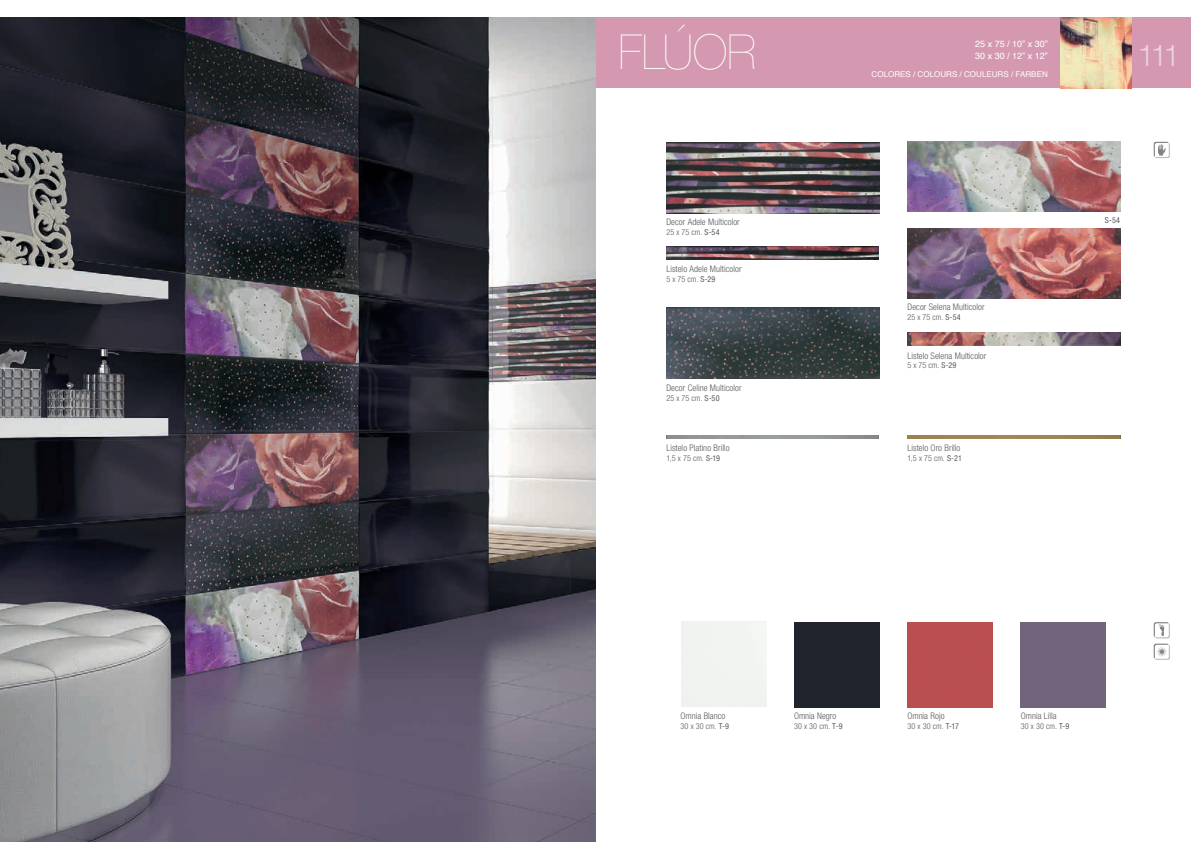
<style>
.page{position:relative;width:1191px;height:842px;background:#fff}
.page>*{position:absolute;margin:0;border:0;box-sizing:border-box;transform-origin:0 0}
.t1{font:200 48px "Helvetica Neue LT Pro";letter-spacing:-.005em;color:#fff}
.t2{font:300 30px "Helvetica Neue LT Pro";color:#ecd2df}
.t3{font:300 condensed 9px "Helvetica Neue";letter-spacing:.005em;color:#57585a}
.t4{font:9px/12px "Helvetica";color:#fff}
.t5{font:300 condensed 8.1px "Helvetica Neue";letter-spacing:.005em;color:#57585a}
.t6{font:condensed 8.1px "Helvetica Neue";color:#57585a}
.t7{font:8px "Helvetica";letter-spacing:.01em;color:#fff}
.s1{font-weight:400}
</style>
<div class="page">
<div style="left:595px;top:17px;width:596px;height:71px;background:#d499b1"></div>
<img style="left:1060px;top:17px;width:71px;height:71px">
<img style="left:0;top:17px;width:595px;height:825px">
<img style="left:666px;top:142px;width:213px;height:71px">
<img style="left:666px;top:435px;width:213px;height:3px">
<img style="left:666px;top:246px;width:213px;height:14px">
<img style="left:666px;top:308px;width:213px;height:71px">
<img style="left:907px;top:142px;width:213px;height:70px">
<img style="left:907px;top:228px;width:213px;height:70px">
<img style="left:907px;top:333px;width:213px;height:13px">
<img style="left:907px;top:435px;width:213px;height:3px">
<svg style="left:1153px;top:622px;width:17px;height:38px"></svg>
<div style="left:794px;top:622px;width:85px;height:85px;background:#1f242c"></div>
<div style="left:907px;top:622px;width:85px;height:85px;background:#b94e4f"></div>
<div style="left:1020px;top:622px;width:86px;height:85px;background:#71647c"></div>
<svg style="left:1153px;top:142px;width:17px;height:16px"></svg>
<h1 class="t1" style="left:618px;top:25px;width:139px">FLÚOR</h1>
<p class="t3" style="left:666px;top:217px;width:75px">Decor Adele Multicolor</p>
<p class="t5" style="left:666px;top:228px;width:55px">25 x 75 cm. <span class="s1">S-54</span></p>
<p class="t3" style="left:666px;top:264px;width:77px">Listelo Adele Multicolor</p>
<p class="t5" style="left:666px;top:275px;width:51px">5 x 75 cm. <span class="s1">S-29</span></p>
<p class="t3" style="left:666px;top:383px;width:77px">Decor Celine Multicolor</p>
<p class="t5" style="left:666px;top:394px;width:55px">25 x 75 cm. <span class="s1">S-50</span></p>
<p class="t3" style="left:666px;top:443px;width:65px">Listelo Platino Brillo</p>
<p class="t5" style="left:666px;top:453px;width:55px">1,5 x 75 cm. <span class="s1">S-19</span></p>
<p class="t4" style="left:975px;top:39px;width:74px">25 x 75 / 10” x 30”<br>30 x 30 / 12” x 12”</p>
<p class="t7" style="left:871px;top:68px;width:178px">COLORES / COLOURS / COULEURS / FARBEN</p>
<p class="t3" style="left:907px;top:302px;width:79px">Decor Selena Multicolor</p>
<p class="t5" style="left:907px;top:313px;width:55px">25 x 75 cm. <span class="s1">S-54</span></p>
<p class="t3" style="left:907px;top:350px;width:80px">Listelo Selena Multicolor</p>
<p class="t5" style="left:907px;top:361px;width:51px">5 x 75 cm. <span class="s1">S-29</span></p>
<p class="t3" style="left:907px;top:443px;width:54px">Listelo Oro Brillo</p>
<p class="t5" style="left:907px;top:453px;width:56px">1,5 x 75 cm. <span class="s1">S-21</span></p>
<h2 class="t2" style="left:1137px;top:37px;width:44px">111</h2>
<p class="t6" style="left:1104px;top:215px;width:17px">S-54</p>
<p class="t3" style="left:680px;top:711px;width:46px">Omnia Blanco</p>
<p class="t5" style="left:680px;top:721px;width:50px">30 x 30 cm. <span class="s1">T-9</span></p>
<p class="t3" style="left:794px;top:711px;width:44px">Omnia Negro</p>
<p class="t5" style="left:794px;top:721px;width:50px">30 x 30 cm. <span class="s1">T-9</span></p>
<p class="t3" style="left:907px;top:711px;width:39px">Omnia Rojo</p>
<p class="t5" style="left:907px;top:721px;width:53px">30 x 30 cm. <span class="s1">T-17</span></p>
<p class="t3" style="left:1020px;top:711px;width:37px">Omnia Lilla</p>
<p class="t5" style="left:1020px;top:721px;width:50px">30 x 30 cm. <span class="s1">T-9</span></p>
</div>
